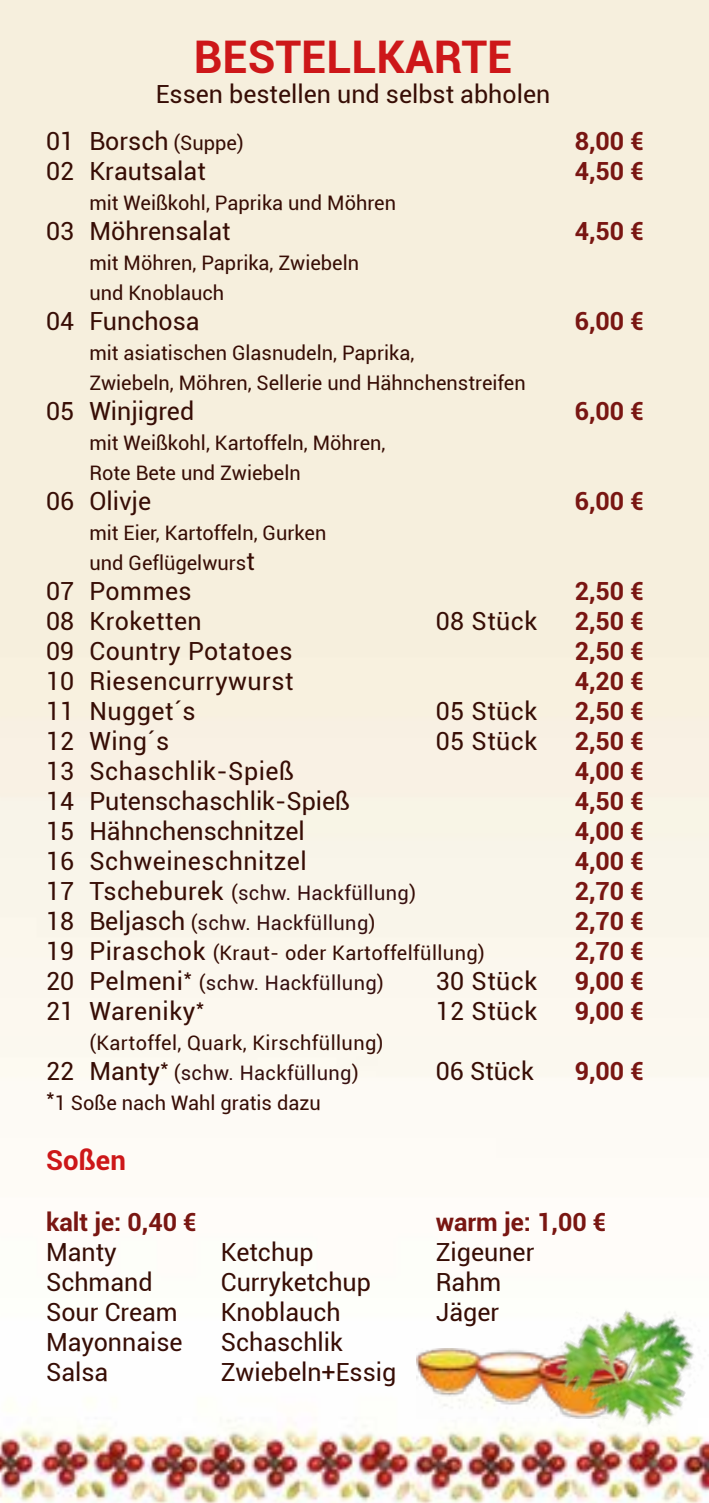
<style>
.page{position:relative;width:709px;height:1503px;background:#fff}
.page>*{position:absolute;margin:0;border:0;box-sizing:border-box;transform-origin:0 0}
.t1{font:700 45px "Roboto";color:#cd1719}
.t2{font:700 27.5px "Roboto";color:#cd1719}
.t3{font:25px/30px "Roboto";color:#370d05}
.t4{font:25px/30px "Roboto";letter-spacing:.02em;color:#370d05}
.t5{font:700 25px/30px "Roboto";color:#791612}
.t6{font:20px/30px "Roboto";color:#370d05}
.t7{font:20px/30px "Roboto";letter-spacing:.02em;color:#360f10}
.t8{font:20px/30px "Roboto";letter-spacing:.02em;color:#370d05}
.s1{font-size:25px}
.s2{font-size:25px;color:#370d05}
.s3{color:#370d05}
.s4{color:#360f10}
</style>
<div class="page">
<img style="left:0;top:0;width:709px;height:1502px">
<img style="left:416px;top:1348px;width:117px;height:69px">
<img style="left:533px;top:1273px;width:176px;height:187px">
<p class="t3" style="left:46px;top:125px;width:30px">01<br>02</p>
<p class="t3" style="left:46px;top:215px;width:30px">03</p>
<p class="t3" style="left:46px;top:305px;width:30px">04</p>
<p class="t3" style="left:46px;top:395px;width:30px">05</p>
<p class="t3" style="left:46px;top:485px;width:30px">06</p>
<p class="t3" style="left:46px;top:575px;width:30px;text-align:justify">07<br>08<br>09<br>10<br>11<br>12<br>13<br>14<br>15<br>16<br>17<br>18<br>19<br>20<br>21</p>
<p class="t3" style="left:46px;top:1055px;width:30px">22</p>
<h1 class="t1" style="left:194px;top:25px;width:320px">BESTELLKARTE</h1>
<p class="t3" style="left:156px;top:78px;width:396px">Essen bestellen und selbst abholen</p>
<p class="t6" style="left:89px;top:127px;width:156px"><span class="s1">Borsch</span> (Suppe)</p>
<p class="t3" style="left:89px;top:155px;width:118px">Krautsalat</p>
<p class="t6" style="left:89px;top:187px;width:308px">mit Weißkohl, Paprika und Möhren</p>
<p class="t3" style="left:89px;top:215px;width:143px">Möhrensalat</p>
<p class="t6" style="left:89px;top:247px;width:271px">mit Möhren, Paprika, Zwiebeln und Knoblauch</p>
<p class="t3" style="left:89px;top:305px;width:112px">Funchosa</p>
<p class="t6" style="left:89px;top:337px;width:438px">mit asiatischen Glasnudeln, Paprika,<br>Zwiebeln, Möhren, Sellerie und Hähnchenstreifen</p>
<p class="t3" style="left:89px;top:395px;width:106px">Winjigred</p>
<p class="t6" style="left:89px;top:427px;width:297px">mit Weißkohl, Kartoffeln, Möhren,<br>Rote Bete und Zwiebeln</p>
<p class="t3" style="left:89px;top:485px;width:63px">Olivje</p>
<p class="t6" style="left:89px;top:517px;width:238px">mit Eier, Kartoffeln, Gurken und Geflügelwurs<span class="s1">t</span></p>
<p class="t4" style="left:89px;top:575px;width:262px">Pommes<br>Kroketten<br>Country Potatoes<br>Riesencurrywurst<br>Nugget´s<br>Wing´s<br>Schaschlik-Spieß<br>Putenschaschlik-Spieß<br>Hähnchenschnitzel<br>Schweineschnitzel</p>
<p class="t7" style="left:89px;top:877px;width:397px"><span class="s2">Tscheburek</span> <span class="s3">(</span>schw. Hackfüllung<span class="s3">)<br></span><span class="s2">Beljasch</span> <span class="s3">(</span>schw. Hackfüllung<span class="s3">)<br></span><span class="s2">Piraschok</span> <span class="s3">(Kraut- oder Kartoffelfüllung)<br></span><span class="s2">Pelmeni</span><sup>*</sup> <span class="s3">(</span>schw. Hackfüllung<span class="s3">)</span></p>
<p class="t4" style="left:89px;top:995px;width:117px">Wareniky<sup>*</sup></p>
<p class="t8" style="left:89px;top:1027px;width:296px">(Kartoffel, Quark, Kirschfüllung)<br><span class="s1">Manty</span>* (<span class="s4">schw. Hackfüllung</span>)</p>
<p class="t3" style="left:435px;top:605px;width:103px">08 Stück</p>
<p class="t4" style="left:435px;top:695px;width:103px">05 Stück<br>05 Stück</p>
<p class="t4" style="left:435px;top:965px;width:103px">30 Stück<br>12 Stück</p>
<p class="t3" style="left:435px;top:1055px;width:100px">06 Stück</p>
<p class="t6" style="left:46px;top:1087px;width:276px">*1 Soße nach Wahl gratis dazu</p>
<h2 class="t2" style="left:46px;top:1141px;width:81px">Soßen</h2>
<p class="t5" style="left:575px;top:125px;width:71px">8,00 €<br>4,50 €</p>
<p class="t5" style="left:575px;top:215px;width:71px">4,50 €</p>
<p class="t5" style="left:575px;top:305px;width:71px">6,00 €</p>
<p class="t5" style="left:575px;top:395px;width:71px">6,00 €</p>
<p class="t5" style="left:575px;top:485px;width:71px">6,00 €</p>
<p class="t5" style="left:575px;top:575px;width:71px;text-align:justify">2,50 € 2,50 € 2,50 € 4,20 € 2,50 € 2,50 € 4,00 € 4,50 € 4,00 € 4,00 € 2,70 € 2,70 € 2,70 € 9,00 € 9,00 €</p>
<p class="t5" style="left:575px;top:1055px;width:71px">9,00 €</p>
<p class="t5" style="left:46px;top:1205px;width:152px">kalt je: 0,40 €</p>
<p class="t3" style="left:46px;top:1235px;width:138px">Manty<br>Schmand<br>Sour Cream<br>Mayonnaise<br>Salsa</p>
<p class="t3" style="left:221px;top:1235px;width:177px">Ketchup<br>Curryketchup<br>Knoblauch<br>Schaschlik<br>Zwiebeln+Essig</p>
<p class="t5" style="left:435px;top:1205px;width:172px">warm je: 1,00 €</p>
<p class="t3" style="left:435px;top:1235px;width:100px">Zigeuner<br>Rahm<br>Jäger</p>
</div>
